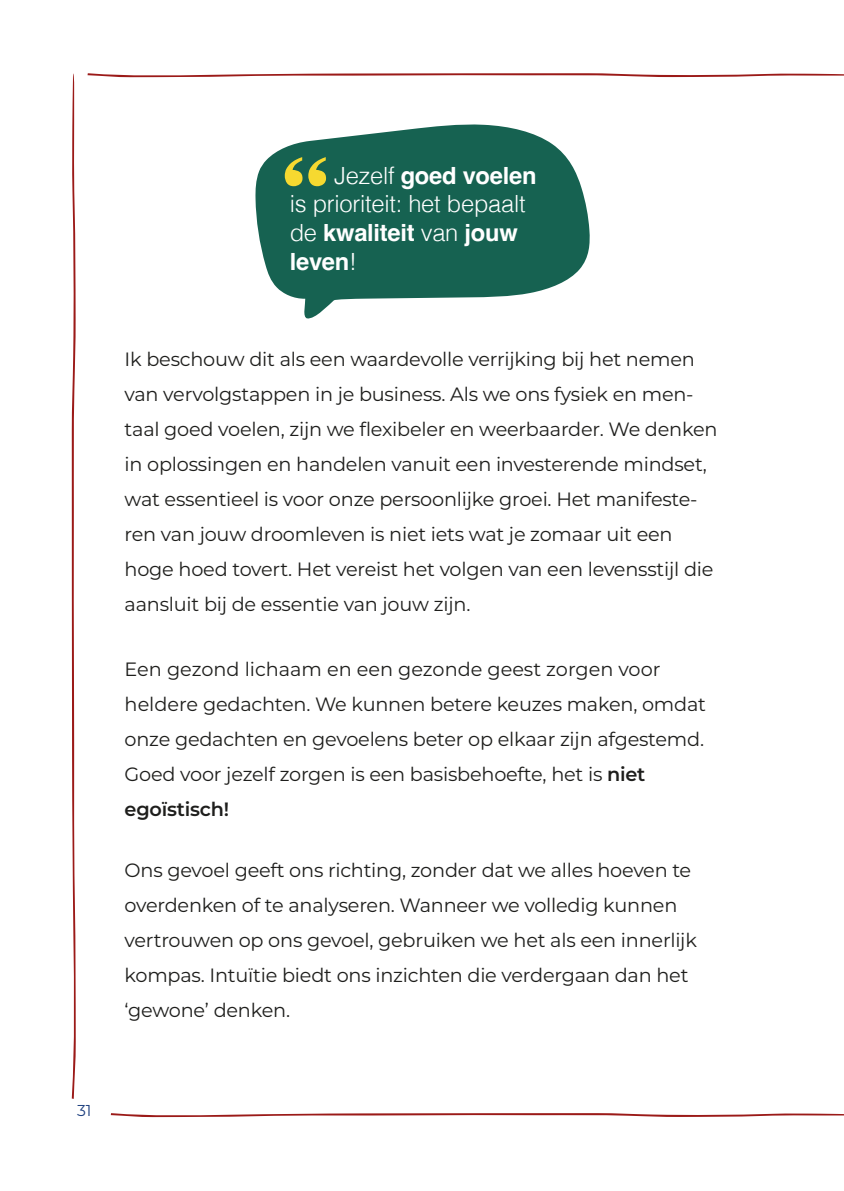
<style>
.page{position:relative;width:844px;height:1191px;background:#fff}
.page>*{position:absolute;margin:0;border:0;box-sizing:border-box;transform-origin:0 0}
.t1{font:300 23.62px/28.7px "Helvetica";letter-spacing:-.01em;color:#fff}
.t2{font:19.25px/35px "Montserrat";letter-spacing:-.01em;color:#1e1e1c}
.t3{font:15.75px "Montserrat";color:#1e407f}
.s1{font-weight:700}
.s2{font-weight:600}
</style>
<div class="page">
<svg style="left:72px;top:73px;width:4px;height:1025px"></svg>
<svg style="left:87px;top:73px;width:756px;height:4px"></svg>
<svg style="left:111px;top:1113px;width:732px;height:4px"></svg>
<svg style="left:255px;top:124px;width:335px;height:195px;fill:#166251"></svg>
<svg style="left:285px;top:157px;width:41px;height:29px"></svg>
<p class="t3" style="left:77px;top:1099px;width:16px">31</p>
<p class="t1" style="left:290px;top:159px;width:248px;text-indent:44px">Jezelf <span class="s1">goed voelen </span>is prioriteit: het bepaalt de <span class="s1">kwaliteit</span> van <span class="s1">jouw leven</span>!</p>
<p class="t2" style="left:124px;top:341px;width:594px">Ik beschouw dit als een waardevolle verrijking bij het nemen van vervolgstappen in je business. Als we ons fysiek en men&shy;taal goed voelen, zijn we flexibeler en weerbaarder. We denken in oplossingen en handelen vanuit een investerende mindset, wat essentieel is voor onze persoonlijke groei. Het manifeste&shy;ren van jouw droomleven is niet iets wat je zomaar uit een hoge hoed tovert. Het vereist het volgen van een levensstijl die aansluit bij de essentie van jouw zijn.</p>
<p class="t2" style="left:124px;top:651px;width:582px">Een gezond lichaam en een gezonde geest zorgen voor heldere gedachten. We kunnen betere keuzes maken, omdat onze gedachten en gevoelens beter op elkaar zijn afgestemd.<br>Goed voor jezelf zorgen is een basisbehoefte, het is <span class="s2">niet egoïstisch!</span></p>
<p class="t2" style="left:124px;top:852px;width:573px">Ons gevoel geeft ons richting, zonder dat we alles hoeven te overdenken of te analyseren. Wanneer we volledig kunnen vertrouwen op ons gevoel, gebruiken we het als een innerlijk kompas. Intuïtie biedt ons inzichten die verdergaan dan het ‘gewone’ denken.</p>
</div>
